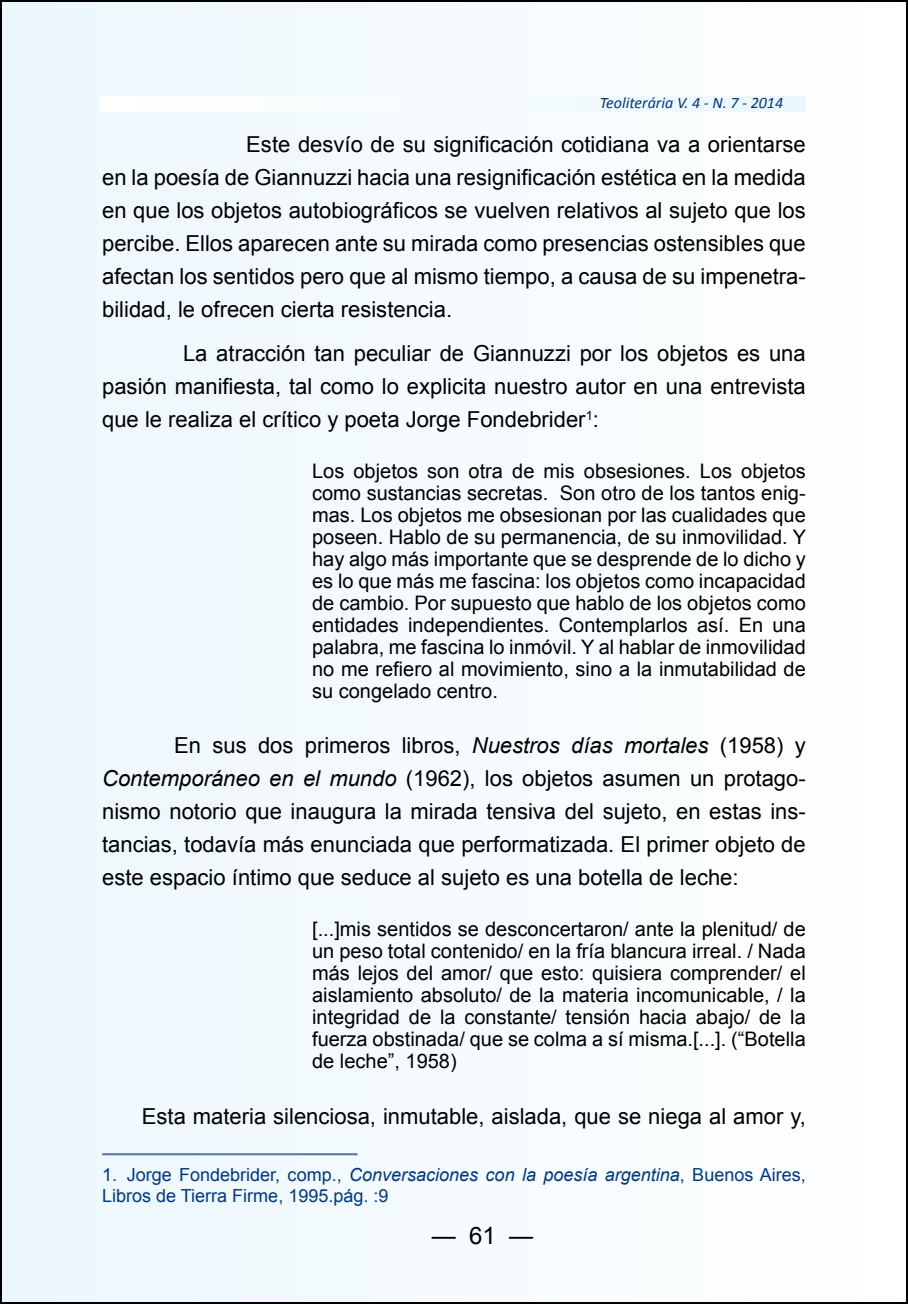
<style>
.page{position:relative;width:908px;height:1304px;background:#fff}
.page>*{position:absolute;margin:0;border:0;box-sizing:border-box;transform-origin:0 0}
.t1{font:24px "Arial";color:#000}
.t2{font:22px/33px "Arial";color:#000;text-align:justify}
.t3{font:20px/22px "Arial";color:#000;text-align:justify}
.t4{font:18px/21px "Arial";color:#003882}
.t5{font:italic 16px "Calibri";color:#003882}
.s1{font-style:italic}
</style>
<div class="page">
<div style="left:1px;top:1px;width:905px;height:1302px;background:#f5fbfe"></div>
<hr style="left:102px;top:1153px;width:255px;height:2px;background:#4d74a8">
<p class="t5" style="left:599px;top:93px;width:185px">Teoliterária V. 4 - N. 7 - 2014</p>
<p class="t2" style="left:102px;top:128px;width:705px;text-indent:144px">Este desvío de su significación cotidiana va a orientarse en la poesía de Giannuzzi hacia una resignificación estética en la medida en que los objetos autobiográficos se vuelven relativos al sujeto que los percibe. Ellos aparecen ante su mirada como presencias ostensibles que afectan los sentidos pero que al mismo tiempo, a causa de su impenetra&shy;bilidad, le ofrecen cierta resistencia.</p>
<p class="t2" style="left:102px;top:337px;width:704px;text-indent:81px">La atracción tan peculiar de Giannuzzi por los objetos es una pasión manifiesta, tal como lo explicita nuestro autor en una entrevista que le realiza el crítico y poeta Jorge Fondebrider<sup>1</sup>:</p>
<p class="t3" style="left:312px;top:460px;width:495px">Los objetos son otra de mis obsesiones. Los objetos como sustancias secretas. Son otro de los tantos enig&shy;mas. Los objetos me obsesionan por las cualidades que poseen. Hablo de su permanencia, de su inmovilidad. Y hay algo más importante que se desprende de lo dicho y es lo que más me fascina: los objetos como incapacidad de cambio. Por supuesto que hablo de los objetos como entidades independientes. Contemplarlos así. En una palabra, me fascina lo inmóvil. Y al hablar de inmovilidad no me refiero al movimiento, sino a la inmutabilidad de su congelado centro.</p>
<p class="t2" style="left:102px;top:729px;width:704px;text-indent:72px">En sus dos primeros libros, <span class="s1">Nuestros días mortales</span> (1958) y <span class="s1">Contemporáneo en el mundo</span> (1962), los objetos asumen un protago&shy;nismo notorio que inaugura la mirada tensiva del sujeto, en estas ins&shy;tancias, todavía más enunciada que performatizada. El primer objeto de este espacio íntimo que seduce al sujeto es una botella de leche:</p>
<p class="t3" style="left:312px;top:918px;width:495px">[...]mis sentidos se desconcertaron/ ante la plenitud/ de un peso total contenido/ en la fría blancura irreal. / Nada más lejos del amor/ que esto: quisiera comprender/ el aislamiento absoluto/ de la materia incomunicable, / la integridad de la constante/ tensión hacia abajo/ de la fuerza obstinada/ que se colma a sí misma.[...]. (“Botella de leche”, 1958)</p>
<p class="t2" style="left:142px;top:1099px;width:665px">Esta materia silenciosa, inmutable, aislada, que se niega al amor y,</p>
<p class="t4" style="left:102px;top:1164px;width:704px">1. Jorge Fondebrider, comp., <span class="s1">Conversaciones con la poesía argentina</span>, Buenos Aires,<br>Libros de Tierra Firme, 1995.pág. :9</p>
<p class="t1" style="left:431px;top:1219px;width:103px">— 61 —</p>
</div>
